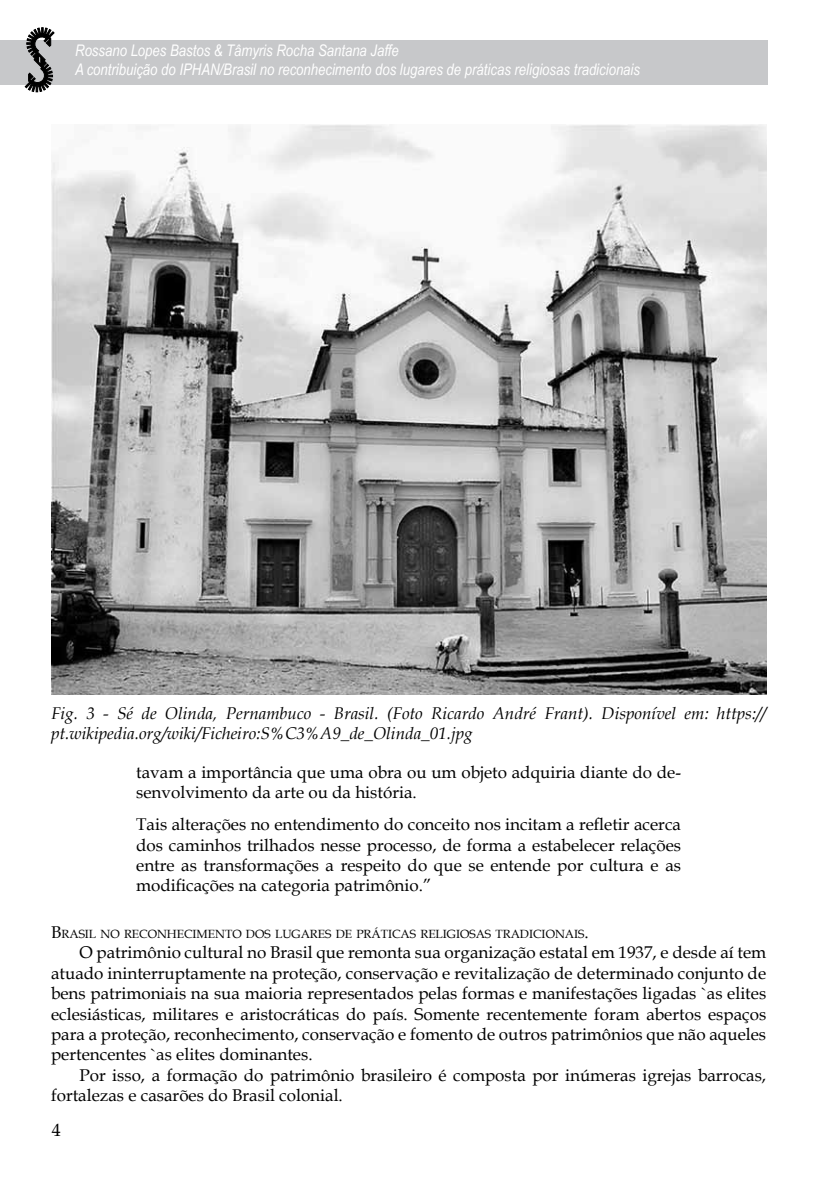
<style>
.page{position:relative;width:840px;height:1191px;background:#fff}
.page>*{position:absolute;margin:0;border:0;box-sizing:border-box;transform-origin:0 0}
.t1{font:18px "Book Antiqua";color:#000}
.t2{font:17px/20.4px "Book Antiqua";color:#000}
.t3{font:italic 17px/20.4px "Book Antiqua";color:#000}
.t4{font:italic 16px/19.2px "Arial Narrow";color:#fff}
.t5{font:11.8px "Book Antiqua";color:#000}
.s1{font-size:17px}
</style>
<div class="page">
<div style="left:0;top:40px;width:767px;height:45px;background:#c7c8ca"></div>
<svg style="left:25px;top:27px;width:30px;height:65px"></svg>
<img style="left:51px;top:125px;width:714px;height:569px">
<p class="t4" style="left:75px;top:41px;width:566px">Rossano Lopes Bastos &amp; Tâmyris Rocha Santana Jaffe<br>A contribuição do IPHAN/Brasil no reconhecimento dos lugares de práticas religiosas tradicionais</p>
<p class="t3" style="left:51px;top:702px;width:716px">Fig. 3 - Sé de Olinda, Pernambuco - Brasil. (Foto Ricardo André Frant). Disponível em: https:// pt.wikipedia.org/wiki/Ficheiro:S%C3%A9_de_Olinda_01.jpg</p>
<p class="t2" style="left:136px;top:761px;width:546px">tavam a importância que uma obra ou um objeto adquiria diante do de&shy;senvolvimento da arte ou da história.</p>
<p class="t2" style="left:136px;top:813px;width:546px;text-align:justify">Tais alterações no entendimento do conceito nos incitam a refletir acerca dos caminhos trilhados nesse processo, de forma a estabelecer relações entre as transformações a respeito do que se entende por cultura e as modificações na categoria patrimônio.”</p>
<p class="t5" style="left:51px;top:925px;width:539px"><span class="s1">B</span>RASIL NO RECONHECIMENTO DOS LUGARES DE PRÁTICAS RELIGIOSAS TRADICIONAIS<span class="s1">.</span></p>
<p class="t2" style="left:51px;top:942px;width:716px;text-align:justify;text-indent:28px">O patrimônio cultural no Brasil que remonta sua organização estatal em 1937, e desde aí tem atuado ininterruptamente na proteção, conservação e revitalização de determinado conjunto de bens patrimoniais na sua maioria representados pelas formas e manifestações ligadas `as elites eclesiásticas, militares e aristocráticas do país. Somente recentemente foram abertos espaços para a proteção, reconhecimento, conservação e fomento de outros patrimônios que não aqueles pertencentes `as elites dominantes.</p>
<p class="t2" style="left:51px;top:1064px;width:716px;text-indent:28px">Por isso, a formação do patrimônio brasileiro é composta por inúmeras igrejas barrocas, fortalezas e casarões do Brasil colonial.</p>
<p class="t1" style="left:52px;top:1117px;width:10px">4</p>
</div>
